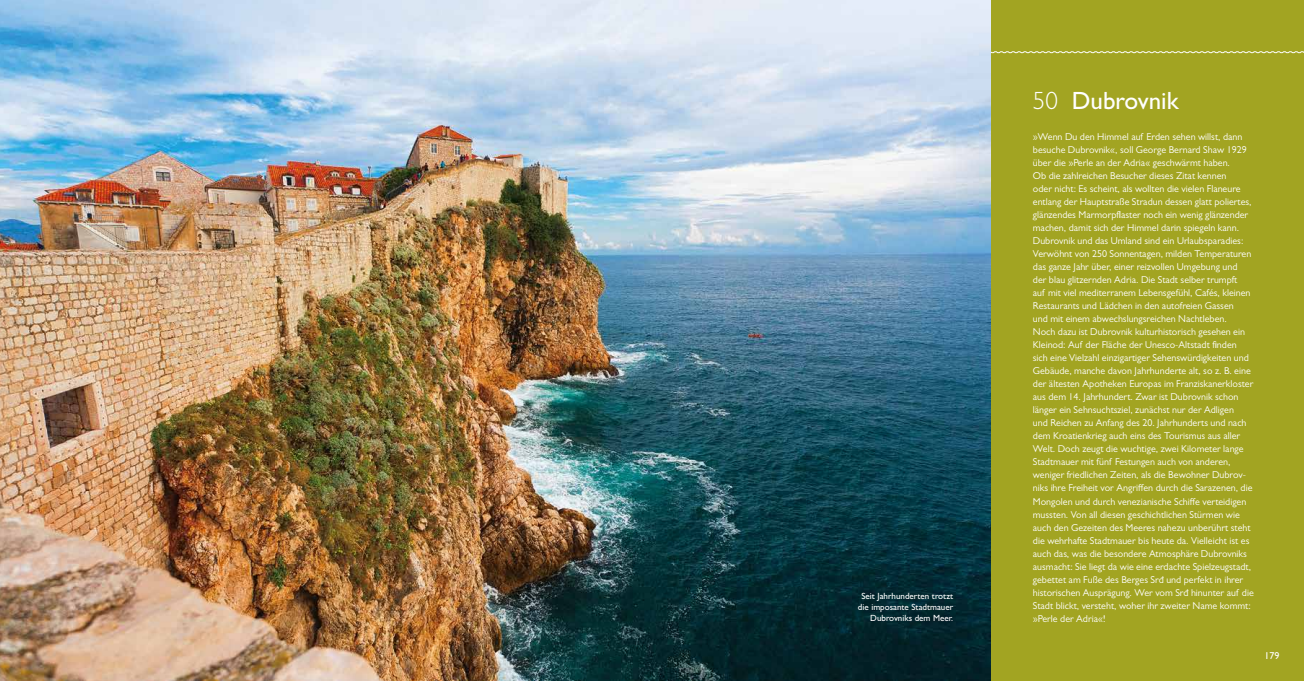
<style>
.page{position:relative;width:1304px;height:681px;background:#fff}
.page>*{position:absolute;margin:0;border:0;box-sizing:border-box;transform-origin:0 0}
.t1{font:500 25px "Gill Sans MT Pro";color:#fff}
.t2{font:10px/13px "Gill Sans MT Pro";color:#fff}
.t3{font:500 10px "Gill Sans MT Pro";color:#fff}
.t4{font:500 9px/11px "Gill Sans MT Pro";color:#fff;text-align:right}
.s1{font-weight:300}
</style>
<div class="page">
<div style="left:990px;top:0;width:314px;height:680px;background:#a2a422"></div>
<svg style="left:990px;top:51px;width:314px;height:2px"></svg>
<img style="left:0;top:0;width:990px;height:680px">
<p class="t4" style="left:858px;top:590px;width:97px">Seit Jahrhunderten trotzt die imposante Stadtmauer<br>Dubrovniks dem Meer.</p>
<h1 class="t1" style="left:1033px;top:86px;width:147px"><span class="s1">50</span> Dubrovnik</h1>
<p class="t2" style="left:1033px;top:130px;width:222px">»Wenn Du den Himmel auf Erden sehen willst, dann besuche Dubrovnik«, soll George Bernard Shaw 1929 über die »Perle an der Adria« geschwärmt haben.<br>Ob die zahlreichen Besucher dieses Zitat kennen<br>oder nicht: Es scheint, als wollten die vielen Flaneure entlang der Hauptstraße Stradun dessen glatt poliertes, glänzendes Marmorpflaster noch ein wenig glänzender machen, damit sich der Himmel darin spiegeln kann.<br>Dubrovnik und das Umland sind ein Urlaubsparadies:<br>Verwöhnt von 250 Sonnentagen, milden Temperaturen das ganze Jahr über, einer reizvollen Umgebung und<br>der blau glitzernden Adria. Die Stadt selber trumpft<br>auf mit viel mediterranem Lebensgefühl, Cafés, kleinen Restaurants und Lädchen in den autofreien Gassen<br>und mit einem abwechslungsreichen Nachtleben.<br>Noch dazu ist Dubrovnik kulturhistorisch gesehen ein Kleinod: Auf der Fläche der Unesco-Altstadt finden sich eine Vielzahl einzigartiger Sehenswürdigkeiten und Gebäude, manche davon Jahrhunderte alt, so z. B. eine der ältesten Apotheken Europas im Franziskanerkloster aus dem 14. Jahrhundert. Zwar ist Dubrovnik schon länger ein Sehnsuchtsziel, zunächst nur der Adligen<br>und Reichen zu Anfang des 20. Jahrhunderts und nach dem Kroatienkrieg auch eins des Tourismus aus aller Welt. Doch zeugt die wuchtige, zwei Kilometer lange Stadtmauer mit fünf Festungen auch von anderen, weniger friedlichen Zeiten, als die Bewohner Dubrov&shy;niks ihre Freiheit vor Angriffen durch die Sarazenen, die Mongolen und durch venezianische Schiffe verteidigen mussten. Von all diesen geschichtlichen Stürmen wie auch den Gezeiten des Meeres nahezu unberührt steht die wehrhafte Stadtmauer bis heute da. Vielleicht ist es auch das, was die besondere Atmosphäre Dubrovniks ausmacht: Sie liegt da wie eine erdachte Spielzeugstadt, gebettet am Fuße des Berges Srđ und perfekt in ihrer historischen Ausprägung. Wer vom Srđ hinunter auf die Stadt blickt, versteht, woher ihr zweiter Name kommt: »Perle der Adria«!</p>
<p class="t3" style="left:1265px;top:649px;width:16px">179</p>
</div>
